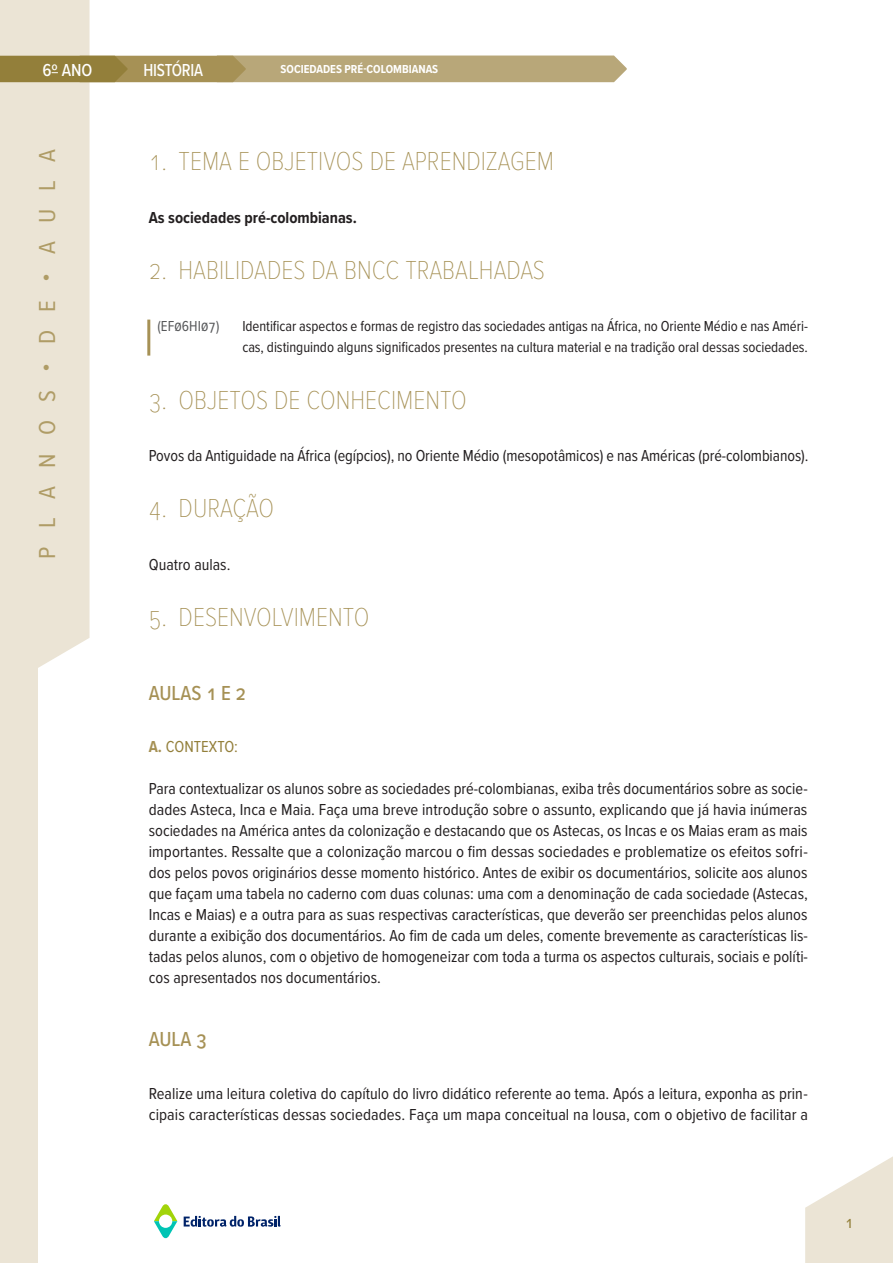
<style>
.page{position:relative;width:893px;height:1263px;background:#fff}
.page>*{position:absolute;margin:0;border:0;box-sizing:border-box;transform-origin:0 0}
.t1{font:100 27px "Proxima Nova Cond";color:#a69155}
.t2{font:24px "Proxima Nova Cond";letter-spacing:.73em;color:#af9c66;scale:1.05 1}
.Aula{font:500 21px "Proxima Nova Cond";color:#a69155}
.t3{font:500 18px "Proxima Nova Cond";letter-spacing:-.015em;color:#fff;scale:.95 1}
.t4{font:500 18px "Proxima Nova Cond";letter-spacing:-.015em;color:#fff}
.Corpo{font:16.5px/21px "Proxima Nova Cond";color:#231f20;text-align:justify}
.Des-TOPICO{font:700 16.5px "Proxima Nova Cond";color:#231f20}
.t5{font:16.5px "Proxima Nova Cond";color:#937f3a}
.BNCC_Corpo{font:15px/21px "Proxima Nova Cond";letter-spacing:-.005em;color:#231f20}
.BNCC_Corpo-2{font:15px "Proxima Nova Cond";letter-spacing:.01em;color:#57585a}
.t6{font:700 12px "Proxima Nova Cond";color:#fff}
.s1{font-weight:700;color:#a69155}
</style>
<div class="page">
<div style="left:38px;top:0;width:52px;height:668px;background:#ebe4d5"></div>
<svg style="left:805px;top:1156px;width:88px;height:107px"></svg>
<div style="left:0;top:0;width:38px;height:1263px;background:#ebe4d5"></div>
<svg style="left:154px;top:1204px;width:23px;height:34px"></svg>
<svg style="left:184px;top:1216px;width:97px;height:11px"></svg>
<svg style="left:0;top:56px;width:627px;height:26px;background:#ae9c67"></svg>
<hr style="left:147px;top:320px;width:3px;height:36px;background:#a69155">
<p class="t4" style="left:43px;top:56px;width:52px">6º ANO</p>
<p class="t3" style="left:144px;top:56px;width:64px">HISTÓRIA</p>
<p class="t6" style="left:281px;top:60px;width:159px">sociedades pré-colombianas</p>
<h2 class="t2" style="left:29px;top:559px;width:392px;rotate:-90deg">PLANOS•DE•AULA</h2>
<p class="t1" style="left:149px;top:141px;width:407px">1. TEMA E OBJETIVOS DE APRENDIZAGEM</p>
<p class="Des-TOPICO" style="left:149px;top:205px;width:210px">As sociedades pré-colombianas.</p>
<p class="t1" style="left:149px;top:250px;width:398px">2. HABILIDADES DA BNCC TRABALHADAS</p>
<p class="BNCC_Corpo-2" style="left:157px;top:315px;width:64px">(EF06HI07)</p>
<p class="BNCC_Corpo" style="left:242px;top:315px;width:567px">Identificar aspectos e formas de registro das sociedades antigas na África, no Oriente Médio e nas Améri&shy;cas, distinguindo alguns significados presentes na cultura material e na tradição oral dessas sociedades.</p>
<p class="t1" style="left:149px;top:380px;width:319px">3. OBJETOS DE CONHECIMENTO</p>
<p class="Corpo" style="left:149px;top:444px;width:661px">Povos da Antiguidade na África (egípcios), no Oriente Médio (mesopotâmicos) e nas Américas (pré-colombianos).</p>
<p class="t1" style="left:149px;top:489px;width:127px">4. DURAÇÃO</p>
<p class="Corpo" style="left:149px;top:553px;width:83px">Quatro aulas.</p>
<p class="t1" style="left:149px;top:597px;width:222px">5. DESENVOLVIMENTO</p>
<p class="Aula" style="left:149px;top:677px;width:99px">AULAS 1 E 2</p>
<p class="t5" style="left:149px;top:735px;width:91px"><span class="s1">A.</span> CONTEXTO:</p>
<p class="Corpo" style="left:149px;top:778px;width:661px">Para contextualizar os alunos sobre as sociedades pré-colombianas, exiba três documentários sobre as socie&shy;dades Asteca, Inca e Maia. Faça uma breve introdução sobre o assunto, explicando que já havia inúmeras sociedades na América antes da colonização e destacando que os Astecas, os Incas e os Maias eram as mais importantes. Ressalte que a colonização marcou o fim dessas sociedades e problematize os efeitos sofri&shy;dos pelos povos originários desse momento histórico. Antes de exibir os documentários, solicite aos alunos que façam uma tabela no caderno com duas colunas: uma com a denominação de cada sociedade (Astecas, Incas e Maias) e a outra para as suas respectivas características, que deverão ser preenchidas pelos alunos durante a exibição dos documentários. Ao fim de cada um deles, comente brevemente as características lis&shy;tadas pelos alunos, com o objetivo de homogeneizar com toda a turma os aspectos culturais, sociais e políti&shy;cos apresentados nos documentários.</p>
<p class="Aula" style="left:149px;top:1024px;width:59px">AULA 3</p>
<p class="Corpo" style="left:149px;top:1082px;width:661px">Realize uma leitura coletiva do capítulo do livro didático referente ao tema. Após a leitura, exponha as prin&shy;cipais características dessas sociedades. Faça um mapa conceitual na lousa, com o objetivo de facilitar a</p>
<p class="t5" style="left:845px;top:1210px;width:10px">1</p>
</div>
